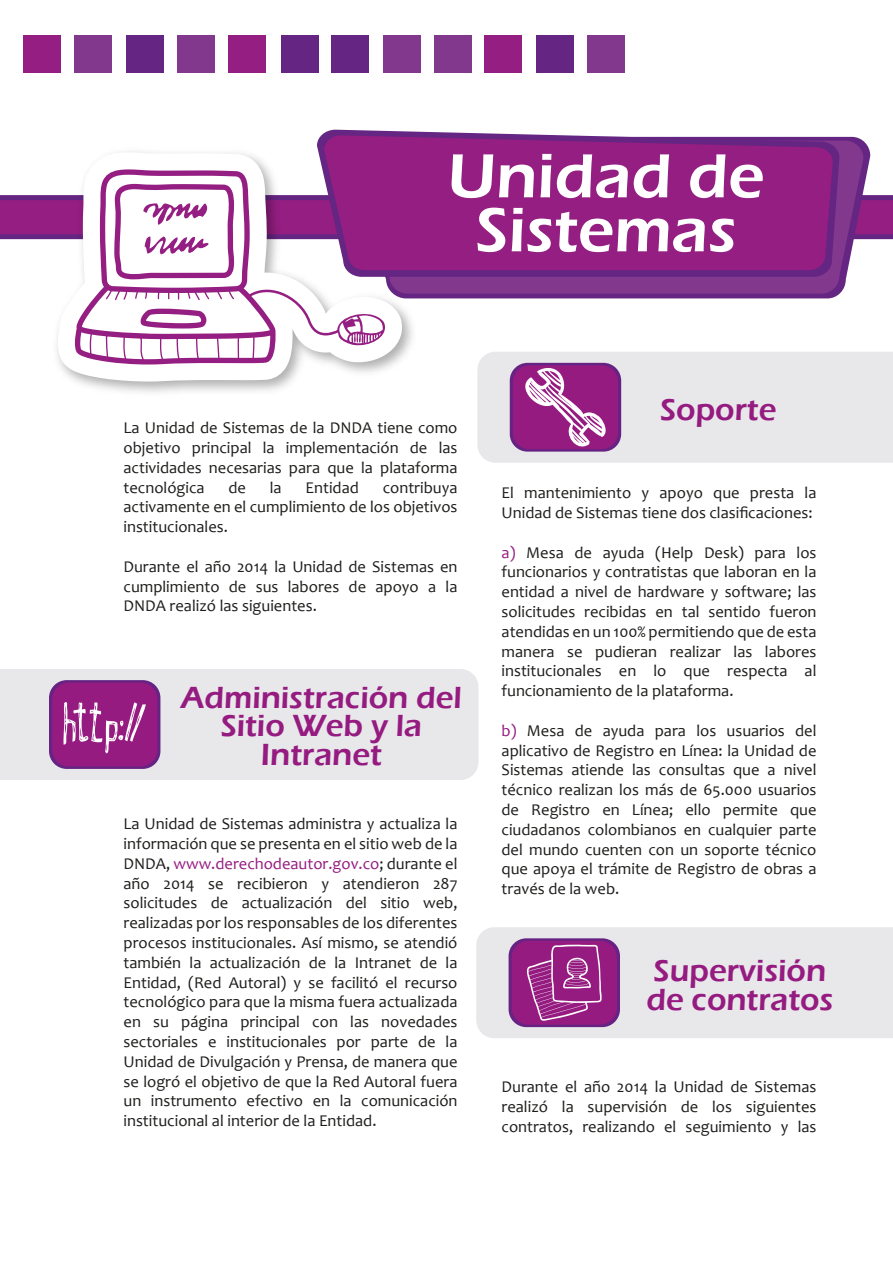
<style>
.page{position:relative;width:893px;height:1263px;background:#fff}
.page>*{position:absolute;margin:0;border:0;box-sizing:border-box;transform-origin:0 0}
.t1{font:600 64.5px/54px "Eras ITC";color:#fff;text-align:center}
.t2{font:600 31.5px/28.5px "Eras ITC";color:#951b81;text-align:center}
.t3{font:16.5px/19.8px "Candara";color:#1d1d1b;text-align:justify}
.s1{color:#951b81}
</style>
<div class="page">
<svg style="left:421px;top:137px;width:449px;height:161px;fill:#652582"></svg>
<svg style="left:421px;top:141px;width:442px;height:153px;background:#853e90"></svg>
<svg style="left:317px;top:130px;width:522px;height:54px"></svg>
<svg style="left:324px;top:135px;width:509px;height:49px;background:#8f2383"></svg>
<div style="left:23px;top:35px;width:37px;height:37px;background:#941e81"></div>
<div style="left:74px;top:35px;width:37px;height:37px;background:#82388d"></div>
<div style="left:126px;top:35px;width:37px;height:37px;background:#652582"></div>
<div style="left:177px;top:35px;width:38px;height:37px;background:#82388d"></div>
<div style="left:228px;top:35px;width:38px;height:37px;background:#941e81"></div>
<div style="left:281px;top:35px;width:38px;height:37px;background:#652582"></div>
<div style="left:331px;top:35px;width:38px;height:37px;background:#652582"></div>
<div style="left:383px;top:35px;width:37px;height:37px;background:#82388d"></div>
<div style="left:434px;top:35px;width:37px;height:37px;background:#82388d"></div>
<div style="left:484px;top:35px;width:38px;height:37px;background:#941e81"></div>
<div style="left:536px;top:35px;width:38px;height:37px;background:#652582"></div>
<div style="left:587px;top:35px;width:38px;height:37px;background:#82388d"></div>
<img style="left:56px;top:143px;width:365px;height:250px">
<svg style="left:58px;top:152px;width:345px;height:230px"></svg>
<svg style="left:0;top:184px;width:893px;height:95px;background:#9a378f"></svg>
<svg style="left:75px;top:169px;width:313px;height:195px"></svg>
<div style="left:477px;top:352px;width:416px;height:111px;background:#e8e8ea"></div>
<div style="left:510px;top:363px;width:111px;height:89px;background:#662383;border-radius:18px"></div>
<div style="left:513px;top:365px;width:105px;height:84px;background:#951b81;border-radius:17px"></div>
<div style="left:0;top:669px;width:478px;height:111px;background:#e8e8ea"></div>
<svg style="left:49px;top:680px;width:111px;height:89px"></svg>
<div style="left:52px;top:683px;width:105px;height:83px;background:#951b81;border-radius:17px"></div>
<svg style="left:63px;top:702px;width:83px;height:51px"></svg>
<svg style="left:515px;top:367px;width:94px;height:85px"></svg>
<div style="left:476px;top:927px;width:417px;height:111px;background:#e8e8ea"></div>
<div style="left:509px;top:938px;width:111px;height:89px;background:#662383;border-radius:18px"></div>
<div style="left:512px;top:941px;width:105px;height:84px;background:#951b81;border-radius:17px"></div>
<svg style="left:527px;top:944px;width:75px;height:77px"></svg>
<h1 class="t1" style="left:448px;top:149px;width:318px">Unidad de<br>Sistemas</h1>
<p class="t3" style="left:124px;top:418px;width:335px">La Unidad de Sistemas de la DNDA tiene como objetivo principal la implementación de las actividades necesarias para que la plataforma tecnológica</p>
<p class="t3" style="left:124px;top:477px;width:335px;text-indent:259px">contribuya activamente en el cumplimiento de los objetivos institucionales.</p>
<p class="t3" style="left:124px;top:556px;width:335px">Durante el año 2014 la Unidad de Sistemas en cumplimiento de sus labores de apoyo a la DNDA realizó las siguientes.</p>
<p class="t3" style="left:228px;top:477px;width:19px">de</p>
<p class="t3" style="left:270px;top:477px;width:13px">la</p>
<p class="t3" style="left:306px;top:477px;width:55px">Entidad</p>
<h2 class="t2" style="left:181px;top:683px;width:283px">Administración del<br>Sitio Web y la<br>Intranet</h2>
<p class="t3" style="left:124px;top:814px;width:336px">La Unidad de Sistemas administra y actualiza la información que se presenta en el sitio web de la DNDA, <span class="s1">www.derechodeautor.gov.co</span>; durante el año 2014 se recibieron y atendieron 287 solicitudes de actualización del sitio web, realizadas por los responsables de los diferentes procesos institucionales. Así mismo, se atendió también la actualización de la Intranet de la Entidad, (Red Autoral) y se facilitó el recurso tecnológico para que la misma fuera actualizada en su página principal con las novedades sectoriales e institucionales por parte de la Unidad de Divulgación y Prensa, de manera que se logró el objetivo de que la Red Autoral fuera un instrumento efectivo en la comunicación institucional al interior de la Entidad.</p>
<h2 class="t2" style="left:660px;top:396px;width:118px">Soporte</h2>
<p class="t3" style="left:502px;top:483px;width:316px">El mantenimiento y apoyo que presta la<br>Unidad de Sistemas tiene dos clasificaciones:</p>
<p class="t3" style="left:502px;top:542px;width:316px"><span class="s1">a)</span> Mesa de ayuda (Help Desk) para los funcionarios y contratistas que laboran en la entidad a nivel de hardware y software; las solicitudes recibidas en tal sentido fueron atendidas en un 100% permitiendo que de esta manera se pudieran realizar las labores institucionales en lo que respecta al funcionamiento de la plataforma.</p>
<p class="t3" style="left:502px;top:720px;width:316px"><span class="s1">b)</span> Mesa de ayuda para los usuarios del aplicativo de Registro en Línea: la Unidad de Sistemas atiende las consultas que a nivel técnico realizan los más de 65.000 usuarios de Registro en Línea; ello permite que ciudadanos colombianos en cualquier parte del mundo cuenten con un soporte técnico que apoya el trámite de Registro de obras a través de la web.</p>
<h2 class="t2" style="left:646px;top:957px;width:189px;text-align:left">Supervisión de contratos</h2>
<p class="t3" style="left:502px;top:1077px;width:316px">Durante el año 2014 la Unidad de Sistemas realizó la supervisión de los siguientes contratos, realizando el seguimiento y las</p>
</div>
